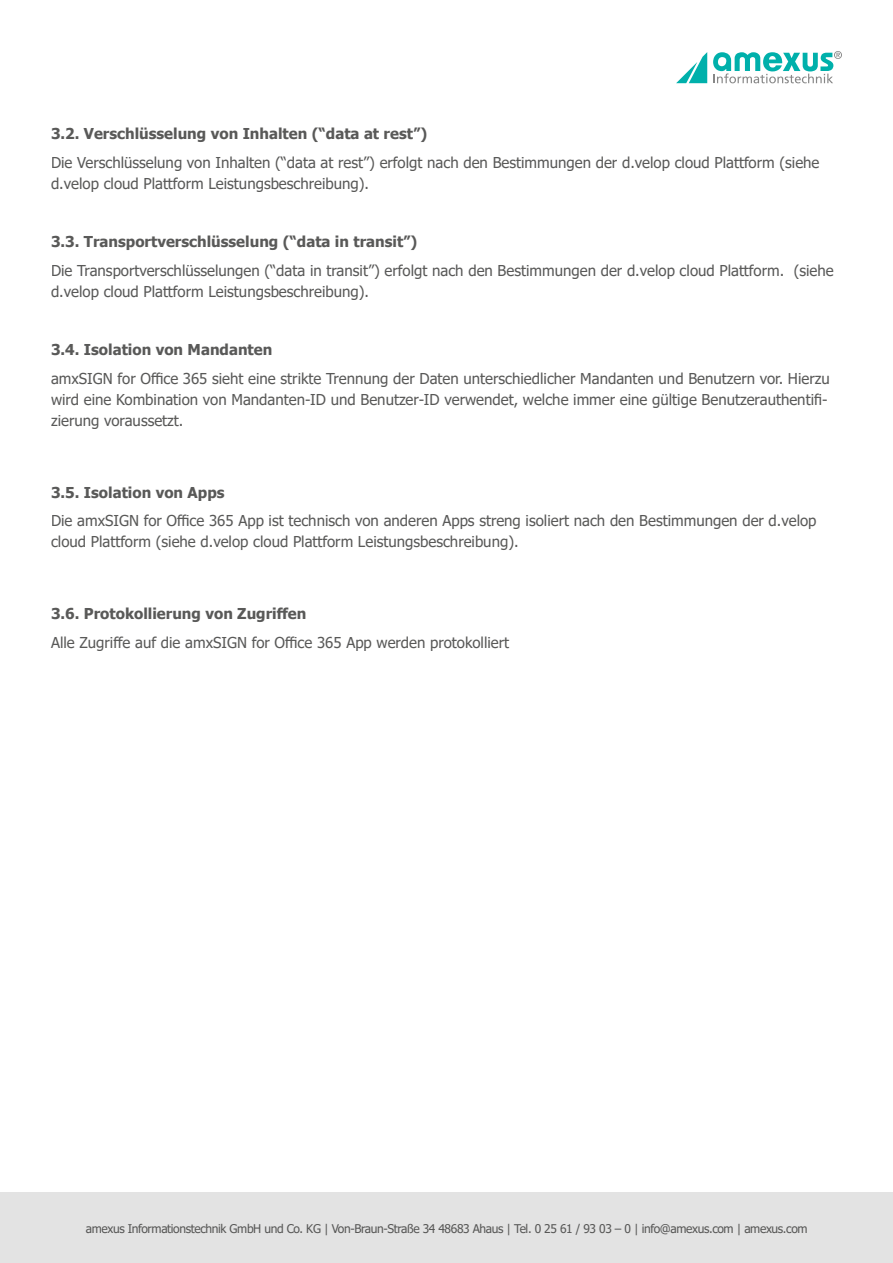
<style>
.page{position:relative;width:893px;height:1263px;background:#fff}
.page>*{position:absolute;margin:0;border:0;box-sizing:border-box;transform-origin:0 0}
.t1{font:15px/21px "Tahoma";color:#595958}
.t2{font:700 15px "Tahoma";color:#595958}
.t3{font:12px "Tahoma";letter-spacing:-.03em;color:#575756}
</style>
<div class="page">
<div style="left:0;top:1193px;width:893px;height:70px;background:#e3e3e3"></div>
<svg style="left:676px;top:52px;width:31px;height:31px"></svg>
<svg style="left:713px;top:51px;width:129px;height:32px"></svg>
<p class="t2" style="left:51px;top:123px;width:378px">3.2. Verschlüsselung von Inhalten (“data at rest”)</p>
<p class="t1" style="left:51px;top:152px;width:770px">Die Verschlüsselung von Inhalten (“data at rest”) erfolgt nach den Bestimmungen der d.velop cloud Plattform (siehe d.velop cloud Plattform Leistungsbeschreibung).</p>
<p class="t2" style="left:51px;top:231px;width:368px">3.3. Transportverschlüsselung (“data in transit”)</p>
<p class="t1" style="left:51px;top:260px;width:784px">Die Transportverschlüsselungen (“data in transit”) erfolgt nach den Bestimmungen der d.velop cloud Plattform. (siehe d.velop cloud Plattform Leistungsbeschreibung).</p>
<p class="t2" style="left:51px;top:339px;width:223px">3.4. Isolation von Mandanten</p>
<p class="t1" style="left:51px;top:368px;width:780px">amxSIGN for Office 365 sieht eine strikte Trennung der Daten unterschiedlicher Mandanten und Benutzern vor. Hierzu wird eine Kombination von Mandanten-ID und Benutzer-ID verwendet, welche immer eine gültige Benutzerauthentifi&shy;zierung voraussetzt.</p>
<p class="t2" style="left:51px;top:482px;width:175px">3.5. Isolation von Apps</p>
<p class="t1" style="left:51px;top:511px;width:767px">Die amxSIGN for Office 365 App ist technisch von anderen Apps streng isoliert nach den Bestimmungen der d.velop cloud Plattform (siehe d.velop cloud Plattform Leistungsbeschreibung).</p>
<p class="t2" style="left:51px;top:603px;width:257px">3.6. Protokollierung von Zugriffen</p>
<p class="t1" style="left:51px;top:632px;width:460px">Alle Zugriffe auf die amxSIGN for Office 365 App werden protokolliert</p>
<p class="t3" style="left:86px;top:1220px;width:723px">amexus Informationstechnik GmbH und Co. KG | Von-Braun-Straße 34 48683 Ahaus | Tel. 0 25 61 / 93 03 – 0 | info@amexus.com | amexus.com</p>
</div>
